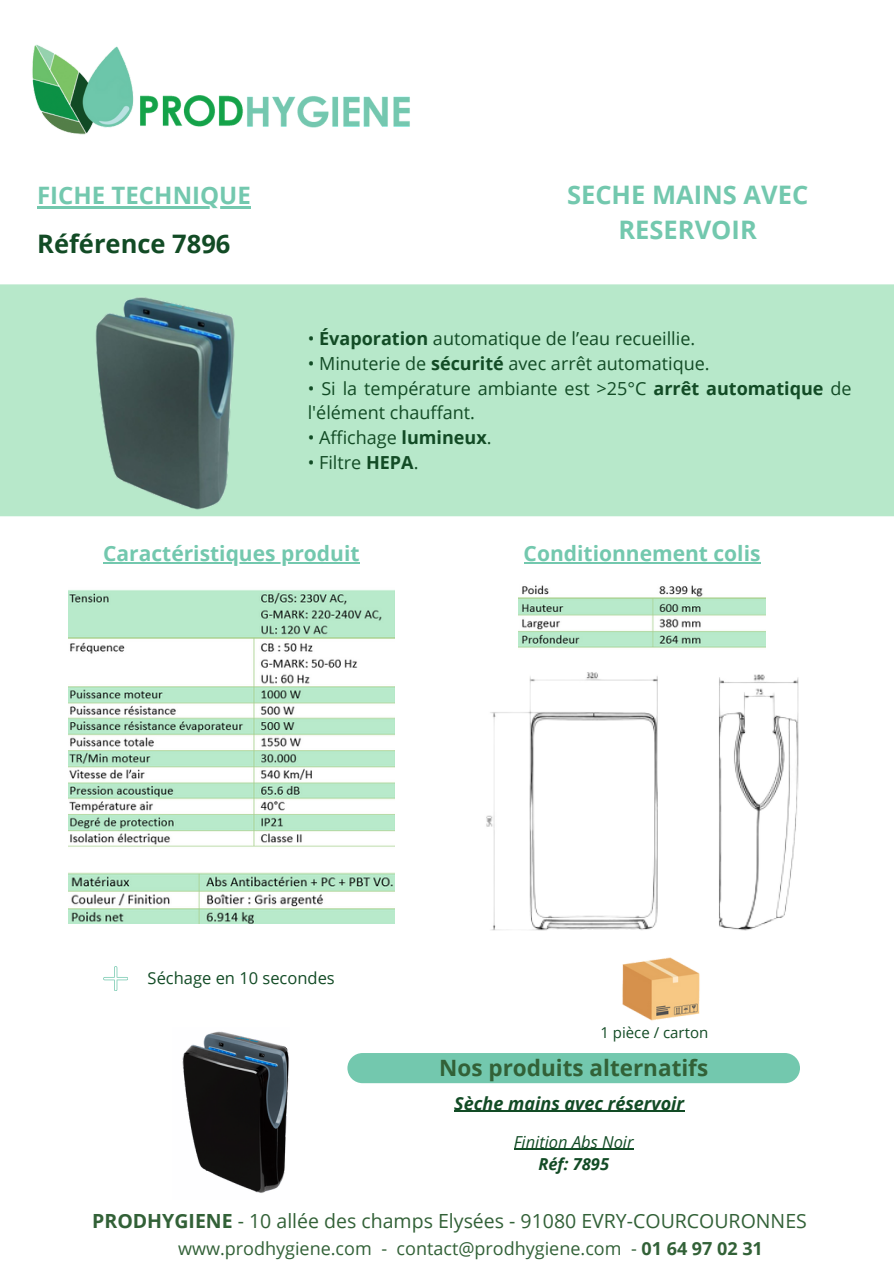
<style>
.page{position:relative;width:894px;height:1264px;background:#fff}
.page>*{position:absolute;margin:0;border:0;box-sizing:border-box;transform-origin:0 0}
.t1{font:700 25.5px/34.8px "Open Sans";color:#73c8ae;text-align:center}
.t2{font:700 25.5px "Open Sans";color:#124b25}
.t3{font:700 24px "Open Sans";color:#73c8ae}
.t4{font:700 22.5px "Open Sans";color:#326137}
.t5{font:700 21px "Open Sans";color:#73c8ae}
.t6{font:19.5px "Open Sans";color:#326137}
.t7{font:18px/24.8px "Open Sans";color:#124b25}
.t8{font:18px "Open Sans";color:#326137}
.t9{font:italic 700 18px "Open Sans";color:#124b25}
.t10{font:16.5px "Open Sans";color:#124b25}
.t11{font:italic 16.5px "Open Sans";color:#124b25}
.t12{font:italic 700 16.5px "Open Sans";color:#124b25}
.t13{font:15px "Open Sans";color:#124b25}
.s1{font-weight:700}
</style>
<div class="page">
<img style="left:32px;top:44px;width:378px;height:91px">
<div style="left:0;top:284px;width:893px;height:232px;background:#b7e8ca"></div>
<div style="left:0;top:295px;width:893px;height:211px;background:#b7e8ca"></div>
<div style="left:347px;top:1053px;width:452px;height:30px;background:#73c8ae;border-radius:15px"></div>
<img style="left:622px;top:957px;width:78px;height:64px">
<svg style="left:103px;top:966px;width:25px;height:24px"></svg>
<img style="left:182px;top:1031px;width:107px;height:162px">
<img style="left:69px;top:590px;width:325px;height:257px">
<img style="left:518px;top:585px;width:247px;height:63px">
<img style="left:486px;top:672px;width:313px;height:259px">
<img style="left:92px;top:295px;width:152px;height:216px">
<img style="left:69px;top:872px;width:325px;height:51px">
<hr style="left:37px;top:206px;width:214px;height:2px;background:#73c8ae">
<hr style="left:103px;top:562px;width:256px;height:1px;background:#73c8ae">
<hr style="left:523px;top:562px;width:237px;height:1px;background:#73c8ae">
<hr style="left:454px;top:1110px;width:230px;height:1px;background:#124b25">
<hr style="left:513px;top:1148px;width:120px;height:1px;background:#124b25">
<p class="t3" style="left:37px;top:178px;width:215px">FICHE TECHNIQUE</p>
<p class="t2" style="left:37px;top:226px;width:195px">Référence 7896</p>
<p class="t1" style="left:567px;top:177px;width:243px">SECHE MAINS AVEC<br>RESERVOIR</p>
<p class="t7" style="left:307px;top:326px;width:389px">• <span class="s1">Évaporation</span> automatique de l’eau recueillie.</p>
<p class="t7" style="left:307px;top:350px;width:403px">• Minuterie de <span class="s1">sécurité</span> avec arrêt automatique.</p>
<p class="t7" style="left:307px;top:375px;width:545px">• Si la température ambiante est &gt;25°C <span class="s1">arrêt automatique</span> de l'élément chauffant.</p>
<p class="t7" style="left:307px;top:425px;width:185px">• Affichage <span class="s1">lumineux</span>.</p>
<p class="t7" style="left:307px;top:449px;width:112px">• Filtre <span class="s1">HEPA</span>.</p>
<p class="t5" style="left:103px;top:539px;width:258px">Caractéristiques produit</p>
<p class="t5" style="left:523px;top:539px;width:238px">Conditionnement colis</p>
<p class="t10" style="left:148px;top:966px;width:189px">Séchage en 10 secondes</p>
<p class="t13" style="left:600px;top:1021px;width:109px">1 pièce / carton</p>
<p class="t4" style="left:439px;top:1051px;width:270px">Nos produits alternatifs</p>
<p class="t9" style="left:454px;top:1090px;width:231px">Sèche mains avec réservoir</p>
<h3 class="t11" style="left:513px;top:1129px;width:121px">Finition Abs Noir</h3>
<h4 class="t12" style="left:538px;top:1152px;width:72px">Réf: 7895</h4>
<h3 class="t6" style="left:92px;top:1207px;width:716px"><span class="s1">PRODHYGIENE</span> - 10 allée des champs Elysées - 91080 EVRY-COURCOURONNES</h3>
<p class="t8" style="left:178px;top:1235px;width:586px">www.prodhygiene.com - contact@prodhygiene.com - <span class="s1">01 64 97 02 31</span></p>
</div>
